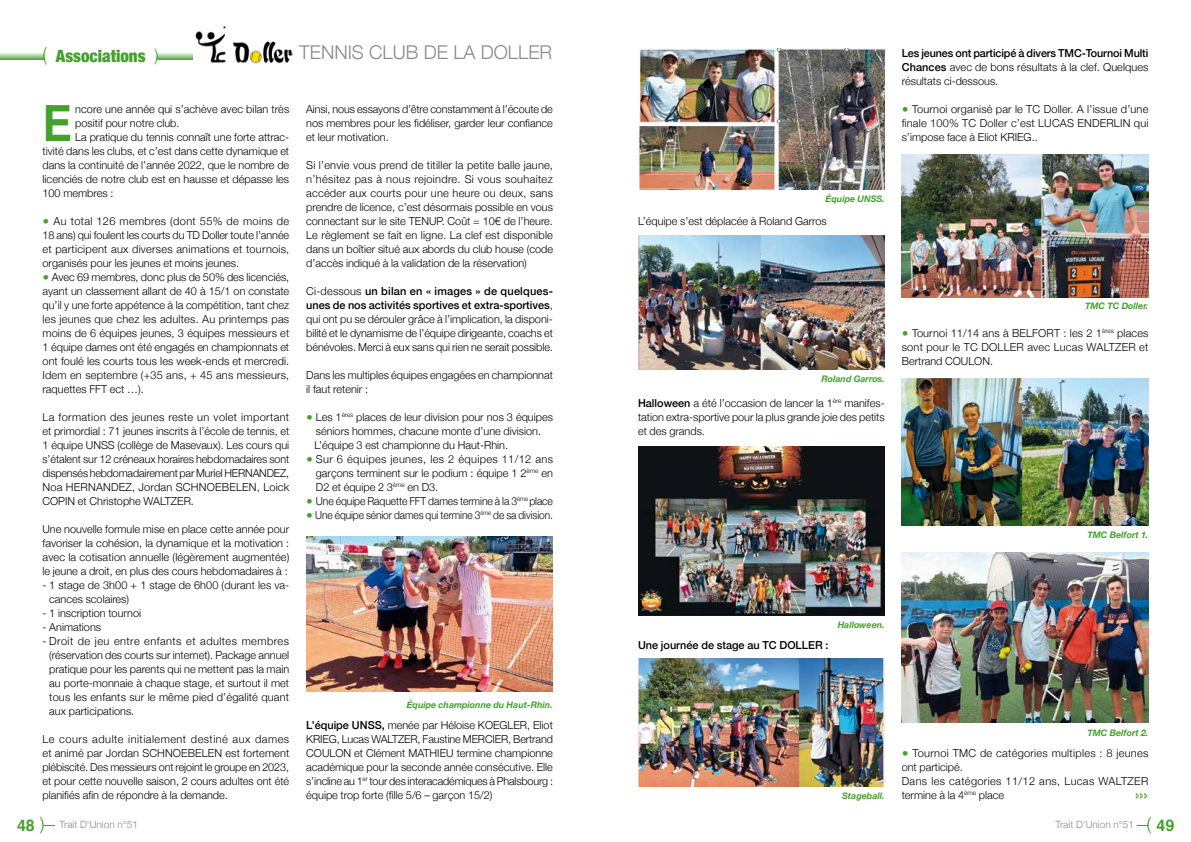
<style>
.page{position:relative;width:1191px;height:842px;background:#fff}
.page>*{position:absolute;margin:0;border:0;box-sizing:border-box;transform-origin:0 0}
.t1{font:700 49.9px "Helvetica";color:#44a12b;scale:.89 1}
.t2{font:300 19px "Helvetica Neue";color:#87888a}
.t3{font:900 condensed 17px "Helvetica Neue";color:#44a12b}
.t4{font:300 11px/14px "Helvetica Neue";color:#000;text-align:justify}
.t5{font:300 11px/14px "Helvetica Neue";letter-spacing:.025em;color:#000}
.t6{font:300 11px "Helvetica Neue";color:#000;scale:.92 1}
.t7{font:300 11px "Helvetica Neue";color:#000;scale:.94 1}
.t8{font:500 11px "Helvetica Neue";color:#000}
.t9{font:300 10px "Helvetica Neue";color:#87888a}
.t10{font:italic 700 9px "Helvetica Neue";color:#44a12b}
.s1{font-weight:300;font-stretch:normal;font-size:19px}
.s2{font-weight:300;font-stretch:normal}
.s3{color:#44a12b}
.s4{font-weight:500}
.s5{font-family:"Helvetica";font-weight:700;font-size:16px;color:#44a12b}
.s6{font-family:"Helvetica";font-size:18px;color:#44a12b}
</style>
<div class="page">
<img style="left:638px;top:235px;width:246px;height:134px">
<img style="left:638px;top:48px;width:246px;height:141px">
<img style="left:638px;top:446px;width:246px;height:169px">
<img style="left:306px;top:536px;width:247px;height:156px">
<img style="left:639px;top:659px;width:245px;height:127px">
<img style="left:901px;top:378px;width:247px;height:147px">
<img style="left:901px;top:552px;width:247px;height:171px">
<img style="left:901px;top:155px;width:247px;height:142px">
<svg style="left:0;top:53px;width:44px;height:7px"></svg>
<svg style="left:157px;top:53px;width:36px;height:7px"></svg>
<svg style="left:1136px;top:825px;width:12px;height:1px"></svg>
<img style="left:195px;top:26px;width:98px;height:37px">
<h3 class="t3" style="left:43px;top:42px;width:118px"><span class="s1">(</span> Associations <span class="s2">)</span></h3>
<h2 class="t2" style="left:299px;top:37px;width:255px">TENNIS CLUB DE LA DOLLER</h2>
<h1 class="t1" style="left:43px;top:83px;width:35px">E</h1>
<p class="t4" style="left:75px;top:101px;width:215px">ncore une année qui s’achève avec bilan très</p>
<p class="t4" style="left:75px;top:115px;width:106px">positif pour notre club.</p>
<p class="t4" style="left:75px;top:129px;width:215px">La pratique du tennis connaît une forte attrac-</p>
<p class="t4" style="left:43px;top:143px;width:248px">tivité dans les clubs, et c’est dans cette dynamique et</p>
<p class="t4" style="left:43px;top:157px;width:248px">dans la continuité de l’année 2022, que le nombre de</p>
<p class="t4" style="left:43px;top:171px;width:248px">licenciés de notre club est en hausse et dépasse les</p>
<p class="t4" style="left:43px;top:185px;width:72px">100 membres :</p>
<p class="t4" style="left:43px;top:213px;width:248px"><span class="s3">●</span> Au total 126 membres (dont 55% de moins de 18 ans) qui foulent les courts du TD Doller toute l’année et participent aux diverses animations et tournois, organisés pour les jeunes et moins jeunes.</p>
<p class="t4" style="left:43px;top:269px;width:248px"><span class="s3">●</span> Avec 69 membres, donc plus de 50% des licenciés, ayant un classement allant de 40 à 15/1 on constate qu’il y une forte appétence à la compétition, tant chez les jeunes que chez les adultes. Au printemps pas moins de 6 équipes jeunes, 3 équipes messieurs et 1 équipe dames ont été engagés en championnats et ont foulé les courts tous les week-ends et mercredi.<br>Idem en septembre (+35 ans, + 45 ans messieurs, raquettes FFT ect …).</p>
<p class="t4" style="left:43px;top:409px;width:248px">La formation des jeunes reste un volet important et primordial : 71 jeunes inscrits à l’école de tennis, et 1 équipe UNSS (collège de Masevaux). Les cours qui s’étalent sur 12 créneaux horaires hebdomadaires sont dispensés hebdomadairement par Muriel HERNANDEZ, Noa HERNANDEZ, Jordan SCHNOEBELEN, Loick COPIN et Christophe WALTZER.</p>
<p class="t4" style="left:43px;top:521px;width:248px">Une nouvelle formule mise en place cette année pour favoriser la cohésion, la dynamique et la motivation : avec la cotisation annuelle (légèrement augmentée) le jeune a droit, en plus des cours hebdomadaires à :</p>
<p class="t4" style="left:49px;top:577px;width:241px;text-indent:-7px">- 1 stage de 3h00 + 1 stage de 6h00 (durant les va&shy;cances scolaires)</p>
<p class="t4" style="left:43px;top:605px;width:100px">- 1 inscription tournoi</p>
<p class="t4" style="left:43px;top:619px;width:60px">- Animations</p>
<p class="t4" style="left:49px;top:633px;width:241px;text-indent:-7px">- Droit de jeu entre enfants et adultes membres (réservation des courts sur internet). Package annuel pratique pour les parents qui ne mettent pas la main au porte-monnaie à chaque stage, et surtout il met tous les enfants sur le même pied d’égalité quant aux participations.</p>
<p class="t4" style="left:43px;top:731px;width:248px">Le cours adulte initialement destiné aux dames et animé par Jordan SCHNOEBELEN est fortement plébiscité. Des messieurs ont rejoint le groupe en 2023, et pour cette nouvelle saison, 2 cours adultes ont été planifiés afin de répondre à la demande.</p>
<p class="t4" style="left:306px;top:101px;width:248px">Ainsi, nous essayons d’être constamment à l’écoute de nos membres pour les fidéliser, garder leur confiance et leur motivation.</p>
<p class="t4" style="left:306px;top:157px;width:248px">Si l’envie vous prend de titiller la petite balle jaune, n’hésitez pas à nous rejoindre. Si vous souhaitez accéder aux courts pour une heure ou deux, sans prendre de licence, c’est désormais possible en vous connectant sur le site TENUP. Coût = 10€ de l’heure.<br>Le règlement se fait en ligne. La clef est disponible dans un boîtier situé aux abords du club house (code d’accès indiqué à la validation de la réservation)</p>
<p class="t4" style="left:306px;top:283px;width:248px">Ci-dessous <span class="s4">un bilan en « images » de quelques&shy;unes de nos activités sportives et extra-sportives</span>, qui ont pu se dérouler grâce à l’implication, la disponi&shy;bilité et le dynamisme de l’équipe dirigeante, coachs et bénévoles. Merci à eux sans qui rien ne serait possible.</p>
<p class="t4" style="left:306px;top:367px;width:248px">Dans les multiples équipes engagées en championnat il faut retenir :</p>
<p class="t4" style="left:314px;top:409px;width:240px;text-align:left;text-indent:-8px"><span class="s3">●</span> Les 1<sup>ères</sup> places de leur division pour nos 3 équipes séniors hommes, chacune monte d’une division.<br>L’équipe 3 est championne du Haut-Rhin.</p>
<p class="t4" style="left:316px;top:451px;width:239px;text-indent:-10px"><span class="s3">●</span> Sur 6 équipes jeunes, les 2 équipes 11/12 ans garçons terminent sur le podium : équipe 1 2<sup>ème</sup> en D2 et équipe 2 3<sup>ème</sup> en D3.</p>
<p class="t7" style="left:306px;top:492px;width:264px"><span class="s3">●</span> Une équipe Raquette FFT dames termine à la 3<sup>ème</sup> place</p>
<p class="t6" style="left:306px;top:506px;width:270px"><span class="s3">●</span> Une équipe sénior dames qui termine 3<sup>ème</sup> de sa division.</p>
<p class="t10" style="left:407px;top:698px;width:148px">Équipe championne du Haut-Rhin.</p>
<p class="t4" style="left:306px;top:717px;width:248px"><span class="s4">L’équipe UNSS,</span> menée par Héloise KOEGLER, Eliot KRIEG, Lucas WALTZER, Faustine MERCIER, Bertrand COULON et Clément MATHIEU termine championne académique pour la seconde année consécutive. Elle s’incline au 1<sup>er</sup> tour des interacadémiques à Phalsbourg : équipe trop forte (fille 5/6 – garçon 15/2)</p>
<p class="t4" style="left:901px;top:45px;width:248px"><span class="s4">Les jeunes ont participé à divers TMC-Tournoi Multi Chances</span> avec de bons résultats à la clef. Quelques résultats ci-dessous.</p>
<p class="t4" style="left:901px;top:101px;width:248px"><span class="s3">●</span> Tournoi organisé par le TC Doller. A l’issue d’une finale 100% TC Doller c’est LUCAS ENDERLIN qui s’impose face à Eliot KRIEG..</p>
<p class="t10" style="left:825px;top:191px;width:61px">Équipe UNSS.</p>
<p class="t4" style="left:638px;top:213px;width:190px">L’équipe s’est déplacée à Roland Garros</p>
<p class="t10" style="left:821px;top:372px;width:65px">Roland Garros.</p>
<p class="t4" style="left:638px;top:395px;width:248px"><span class="s4">Halloween</span> a été l’occasion de lancer la 1<sup>ère</sup> manifes&shy;tation extra-sportive pour la plus grande joie des petits et des grands.</p>
<p class="t10" style="left:1085px;top:299px;width:65px">TMC TC Doller.</p>
<p class="t4" style="left:901px;top:325px;width:248px"><span class="s3">●</span> Tournoi 11/14 ans à BELFORT : les 2 1<sup>ères</sup> places sont pour le TC DOLLER avec Lucas WALTZER et Bertrand COULON.</p>
<p class="t10" style="left:1087px;top:527px;width:63px">TMC Belfort 1.</p>
<p class="t8" style="left:638px;top:636px;width:192px">Une journée de stage au TC DOLLER :</p>
<p class="t10" style="left:837px;top:617px;width:49px">Halloween.</p>
<p class="t10" style="left:842px;top:789px;width:44px">Stageball.</p>
<p class="t10" style="left:1087px;top:726px;width:63px">TMC Belfort 2.</p>
<p class="t5" style="left:901px;top:745px;width:248px"><span class="s3">●</span> Tournoi TMC de catégories multiples : 8 jeunes ont participé.<br>Dans les catégories 11/12 ans, Lucas WALTZER termine à la 4<sup>ème</sup> place</p>
<p class="t9" style="left:17px;top:816px;width:122px"><span class="s5">48</span> <span class="s6">)</span> Trait D'Union n°51</p>
<p class="t9" style="left:1055px;top:816px;width:120px">Trait D'Union n°51 <span class="s6">(</span> <span class="s5">49</span></p>
</div>
